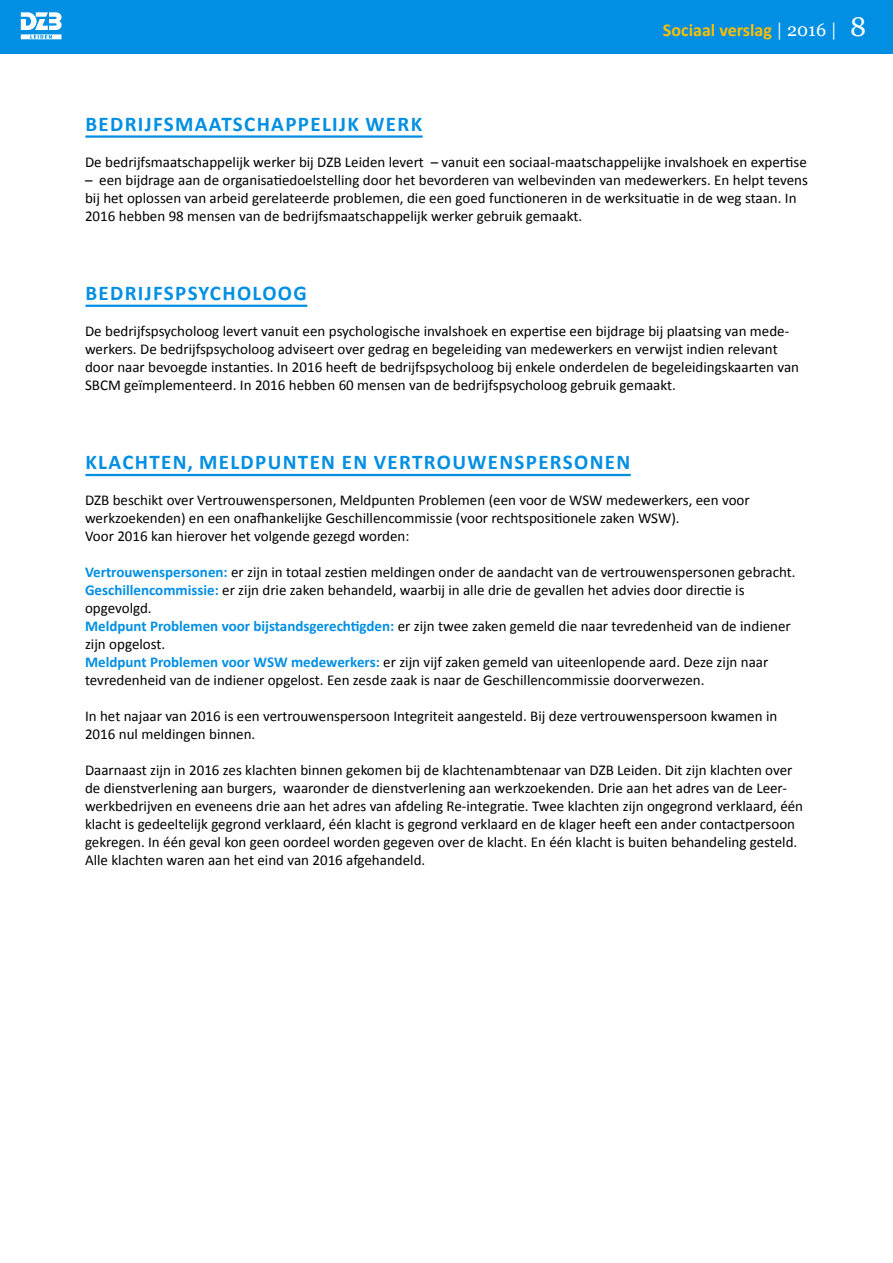
<style>
.page{position:relative;width:893px;height:1263px;background:#fff}
.page>*{position:absolute;margin:0;border:0;box-sizing:border-box;transform-origin:0 0}
.t1{font:700 21px "Calibri";letter-spacing:.065em;color:#008fe3}
.t2{font:700 18px "Calibri";color:#ffbf00}
.t3{font:15px/18px "Calibri";color:#000}
.s1{font-family:"Georgia";font-weight:400;color:#fff}
.s2{font-family:"Georgia";font-weight:400;font-size:27px;color:#fff}
.s3{font-weight:700;color:#008fe3}
</style>
<div class="page">
<div style="left:0;top:0;width:893px;height:53px;background:#008fe3"></div>
<svg style="left:21px;top:12px;width:41px;height:27px"></svg>
<hr style="left:85px;top:135px;width:338px;height:3px;background:#008fe3">
<hr style="left:85px;top:305px;width:222px;height:2px;background:#008fe3">
<hr style="left:85px;top:474px;width:546px;height:2px;background:#008fe3">
<p class="t2" style="left:663px;top:19px;width:205px">Sociaal verslag <span class="s1">| 2016 |</span> <span class="s2">8</span></p>
<h1 class="t1" style="left:85px;top:111px;width:338px">BEDRIJFSMAATSCHAPPELIJK WERK</h1>
<p class="t3" style="left:85px;top:152px;width:723px">De bedrijfsmaatschappelijk werker bij DZB Leiden levert – vanuit een sociaal-maatschappelijke invalshoek en expertise</p>
<p class="t3" style="left:85px;top:170px;width:724px">– een bijdrage aan de organisatiedoelstelling door het bevorderen van welbevinden van medewerkers. En helpt tevens bij het oplossen van arbeid gerelateerde problemen, die een goed functioneren in de werksituatie in de weg staan. In<br>2016 hebben 98 mensen van de bedrijfsmaatschappelijk werker gebruik gemaakt.</p>
<h1 class="t1" style="left:85px;top:280px;width:223px">BEDRIJFSPSYCHOLOOG</h1>
<p class="t3" style="left:85px;top:321px;width:716px">De bedrijfspsycholoog levert vanuit een psychologische invalshoek en expertise een bijdrage bij plaatsing van mede&shy;werkers. De bedrijfspsycholoog adviseert over gedrag en begeleiding van medewerkers en verwijst indien relevant door naar bevoegde instanties. In 2016 heeft de bedrijfspsycholoog bij enkele onderdelen de begeleidingskaarten van SBCM geïmplementeerd. In 2016 hebben 60 mensen van de bedrijfspsycholoog gebruik gemaakt.</p>
<h1 class="t1" style="left:85px;top:449px;width:546px">KLACHTEN, MELDPUNTEN EN VERTROUWENSPERSONEN</h1>
<p class="t3" style="left:85px;top:490px;width:666px">DZB beschikt over Vertrouwenspersonen, Meldpunten Problemen (een voor de WSW medewerkers, een voor werkzoekenden) en een onafhankelijke Geschillencommissie (voor rechtspositionele zaken WSW).<br>Voor 2016 kan hierover het volgende gezegd worden:</p>
<p class="t3" style="left:85px;top:562px;width:712px"><span class="s3">Vertrouwenspersonen:</span> er zijn in totaal zestien meldingen onder de aandacht van de vertrouwenspersonen gebracht.<br><span class="s3">Geschillencommissie:</span> er zijn drie zaken behandeld, waarbij in alle drie de gevallen het advies door directie is opgevolgd.<br><span class="s3">Meldpunt Problemen voor bijstandsgerechtigden:</span> er zijn twee zaken gemeld die naar tevredenheid van de indiener zijn opgelost.<br><span class="s3">Meldpunt Problemen voor WSW medewerkers:</span> er zijn vijf zaken gemeld van uiteenlopende aard. Deze zijn naar tevredenheid van de indiener opgelost. Een zesde zaak is naar de Geschillencommissie doorverwezen.</p>
<p class="t3" style="left:85px;top:706px;width:694px">In het najaar van 2016 is een vertrouwenspersoon Integriteit aangesteld. Bij deze vertrouwenspersoon kwamen in<br>2016 nul meldingen binnen.</p>
<p class="t3" style="left:85px;top:760px;width:720px">Daarnaast zijn in 2016 zes klachten binnen gekomen bij de klachtenambtenaar van DZB Leiden. Dit zijn klachten over de dienstverlening aan burgers, waaronder de dienstverlening aan werkzoekenden. Drie aan het adres van de Leer&shy;werkbedrijven en eveneens drie aan het adres van afdeling Re-integratie. Twee klachten zijn ongegrond verklaard, één klacht is gedeeltelijk gegrond verklaard, één klacht is gegrond verklaard en de klager heeft een ander contactpersoon gekregen. In één geval kon geen oordeel worden gegeven over de klacht. En één klacht is buiten behandeling gesteld.<br>Alle klachten waren aan het eind van 2016 afgehandeld.</p>
</div>
